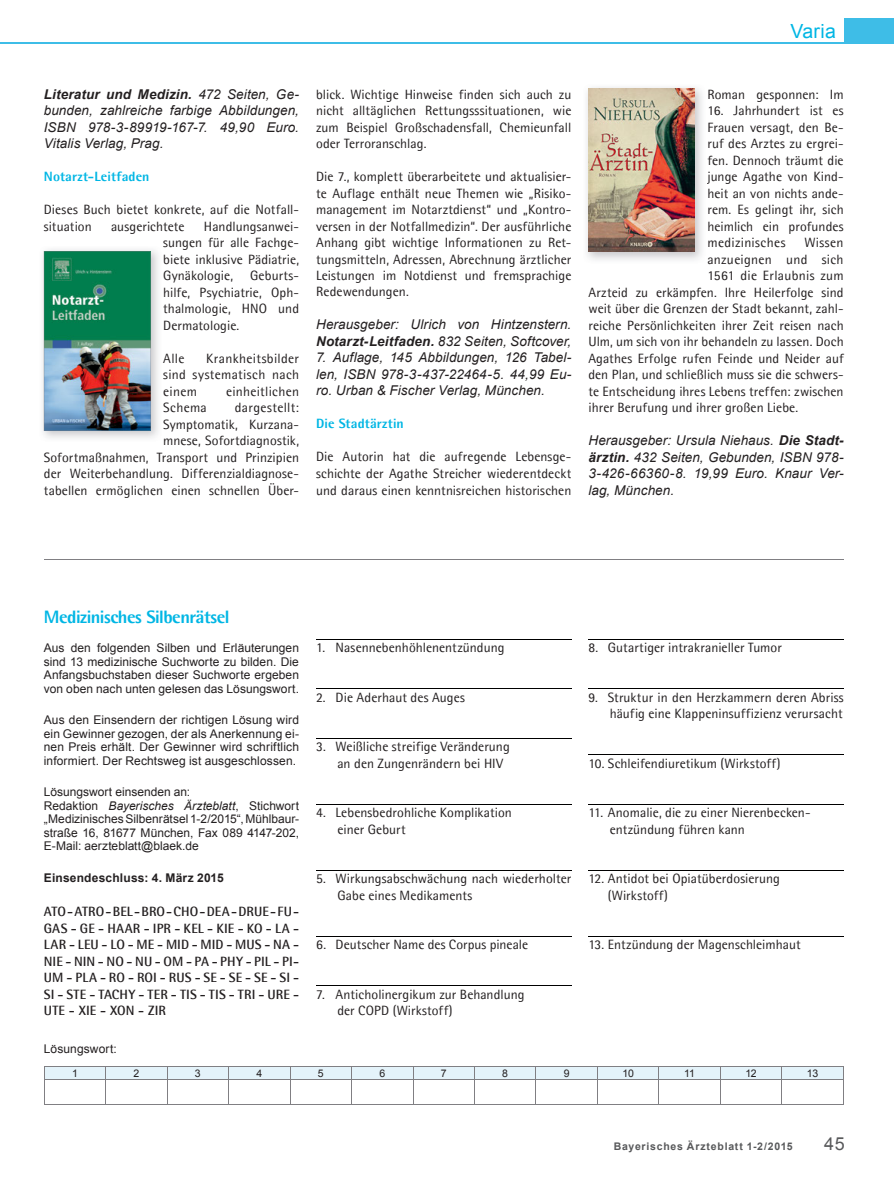
<style>
.page{position:relative;width:894px;height:1190px;background:#fff}
.page>*{position:absolute;margin:0;border:0;box-sizing:border-box;transform-origin:0 0}
.t1{font:19.5px "Arial";letter-spacing:.015em;color:#00b6e4}
.t2{font:800 18px "Agfa Rotis Semisans";letter-spacing:-.025em;color:#00b6e4}
.t3{font:18px "Arial";color:#58595b}
.t4{font:13.5px/16.5px "Agfa Rotis Semisans";letter-spacing:.005em;color:#231f20}
.t5{font:italic 13.5px/16.5px "Arial";letter-spacing:.005em;color:#231f20;text-align:justify}
.t6{font:700 13.5px/16.5px "Agfa Rotis Semisans";letter-spacing:.01em;color:#231f20;text-align:justify}
.t7{font:800 13.5px "Agfa Rotis Semisans";letter-spacing:.01em;color:#00b6e4}
.t8{font:12px/13.5px "Arial";letter-spacing:.005em;color:#231f20;text-align:justify}
.t9{font:700 12px "Arial";letter-spacing:.015em;color:#231f20}
.t10{font:700 10.5px "Arial";letter-spacing:.07em;color:#58595b}
.t11{font:10.5px "Arial";letter-spacing:-.025em;color:#231f20}
.s1{font-weight:700}
.s2{font-style:italic}
</style>
<div class="page">
<hr style="left:0;top:43px;width:893px;height:1px;background:#3ebde7">
<div style="left:843px;top:18px;width:50px;height:26px;background:#3ebde7"></div>
<svg style="left:44px;top:1066px;width:799px;height:38px"></svg>
<hr style="left:44px;top:1104px;width:799px;height:1px;background:#807f83">
<hr style="left:316px;top:639px;width:255px;height:1px;background:#000">
<hr style="left:316px;top:688px;width:255px;height:1px;background:#000">
<hr style="left:316px;top:738px;width:255px;height:1px;background:#000">
<hr style="left:316px;top:804px;width:255px;height:1px;background:#000">
<hr style="left:316px;top:870px;width:255px;height:1px;background:#000">
<hr style="left:316px;top:936px;width:255px;height:1px;background:#000">
<hr style="left:316px;top:985px;width:255px;height:1px;background:#000">
<hr style="left:588px;top:639px;width:255px;height:1px;background:#000">
<hr style="left:588px;top:688px;width:255px;height:1px;background:#000">
<hr style="left:588px;top:754px;width:255px;height:1px;background:#000">
<hr style="left:588px;top:804px;width:255px;height:1px;background:#000">
<hr style="left:588px;top:870px;width:255px;height:1px;background:#000">
<hr style="left:588px;top:936px;width:255px;height:1px;background:#000">
<hr style="left:44px;top:559px;width:799px;height:1px;background:#807f83">
<img style="left:42px;top:249px;width:116px;height:189px">
<img style="left:44px;top:251px;width:106px;height:180px">
<img style="left:586px;top:87px;width:116px;height:173px">
<img style="left:588px;top:89px;width:106px;height:163px">
<h1 class="t1" style="left:790px;top:20px;width:47px">Varia</h1>
<p class="t5" style="left:44px;top:86px;width:257px"><span class="s1">Literatur und Medizin.</span> 472 Seiten, Ge&shy;bunden, zahlreiche farbige Abbildungen, ISBN 978-3-89919-167-7. 49,90 Euro.<br>Vitalis Verlag, Prag.</p>
<p class="t7" style="left:44px;top:168px;width:107px">Notarzt-Leitfaden</p>
<p class="t4" style="left:44px;top:201px;width:257px">Dieses Buch bietet konkrete, auf die Notfall&shy;situation</p>
<p class="t4" style="left:111px;top:218px;width:75px">ausgerichtete</p>
<p class="t4" style="left:163px;top:218px;width:137px;text-align:justify;text-indent:41px">Handlungsanwei&shy;sungen für alle Fachge&shy;biete inklusive Pädiatrie, Gynäkologie,</p>
<p class="t4" style="left:163px;top:267px;width:137px;text-align:justify;text-indent:87px">Geburts&shy;hilfe, Psychiatrie, Oph&shy;thalmologie, HNO und Dermatologie.</p>
<p class="t4" style="left:163px;top:350px;width:23px">Alle</p>
<p class="t4" style="left:163px;top:350px;width:137px;text-align:justify;text-indent:43px">Krankheitsbilder sind systematisch nach einem</p>
<p class="t4" style="left:226px;top:383px;width:75px">einheitlichen</p>
<p class="t4" style="left:163px;top:399px;width:45px">Schema</p>
<p class="t4" style="left:44px;top:399px;width:257px;text-align:right">dargestellt:<br>Symptomatik, Kurzana-<br>mnese, Sofortdiagnostik,<br>Sofortmaßnahmen, Transport und Prinzipien der Weiterbehandlung. Differenzialdiagnose&shy;tabellen ermöglichen einen schnellen Über-</p>
<p class="t4" style="left:316px;top:86px;width:257px;text-align:justify">blick. Wichtige Hinweise finden sich auch zu nicht alltäglichen Rettungsssituationen, wie zum Beispiel Großschadensfall, Chemieunfall oder Terroranschlag.</p>
<p class="t4" style="left:316px;top:168px;width:257px;text-align:justify">Die 7., komplett überarbeitete und aktualisier&shy;te Auflage enthält neue Themen wie „Risiko&shy;management im Notarztdienst“ und „Kontro&shy;versen in der Notfallmedizin“. Der ausführliche Anhang gibt wichtige Informationen zu Ret&shy;tungsmitteln, Adressen, Abrechnung ärztlicher Leistungen im Notdienst und fremsprachige Redewendungen.</p>
<p class="t5" style="left:316px;top:317px;width:257px">Herausgeber: Ulrich von Hintzenstern.<br><span class="s1">Notarzt-Leitfaden.</span> 832 Seiten, Softcover,</p>
<p class="t5" style="left:316px;top:350px;width:257px">7. Auflage, 145 Abbildungen, 126 Tabel&shy;len, ISBN 978-3-437-22464-5. 44,99 Eu&shy;ro. Urban &amp; Fischer Verlag, München.</p>
<p class="t7" style="left:316px;top:415px;width:89px">Die Stadtärztin</p>
<p class="t4" style="left:316px;top:449px;width:257px;text-align:justify">Die Autorin hat die aufregende Lebensge&shy;schichte der Agathe Streicher wiederentdeckt und daraus einen kenntnisreichen historischen</p>
<p class="t4" style="left:707px;top:86px;width:138px">Roman gesponnen: Im</p>
<p class="t4" style="left:707px;top:102px;width:138px;text-align:justify">16. Jahrhundert ist es Frauen versagt, den Be&shy;ruf des Arztes zu ergrei&shy;fen. Dennoch träumt die junge Agathe von Kind&shy;heit an von nichts ande&shy;rem. Es gelingt ihr, sich heimlich ein profundes medizinisches</p>
<p class="t4" style="left:804px;top:234px;width:41px">Wissen</p>
<p class="t4" style="left:707px;top:251px;width:138px">anzueignen und sich</p>
<p class="t4" style="left:707px;top:267px;width:138px">1561 die Erlaubnis zum</p>
<p class="t4" style="left:588px;top:284px;width:257px">Arzteid zu erkämpfen. Ihre Heilerfolge sind</p>
<p class="t4" style="left:588px;top:300px;width:257px">weit über die Grenzen der Stadt bekannt, zahl-</p>
<p class="t4" style="left:588px;top:317px;width:257px">reiche Persönlichkeiten ihrer Zeit reisen nach</p>
<p class="t4" style="left:588px;top:333px;width:257px">Ulm, um sich von ihr behandeln zu lassen. Doch</p>
<p class="t4" style="left:588px;top:350px;width:257px">Agathes Erfolge rufen Feinde und Neider auf</p>
<p class="t4" style="left:588px;top:366px;width:257px">den Plan, und schließlich muss sie die schwers-</p>
<p class="t4" style="left:588px;top:383px;width:257px">te Entscheidung ihres Lebens treffen: zwischen</p>
<p class="t4" style="left:588px;top:399px;width:211px">ihrer Berufung und ihrer großen Liebe.</p>
<p class="t5" style="left:588px;top:432px;width:257px">Herausgeber: Ursula Niehaus. <span class="s1">Die Stadt&shy;ärztin.</span> 432 Seiten, Gebunden, ISBN 978- 3-426-66360-8. 19,99 Euro. Knaur Ver&shy;lag, München.</p>
<h2 class="t2" style="left:44px;top:605px;width:187px">Medizinisches Silbenrätsel</h2>
<p class="t8" style="left:44px;top:641px;width:257px">Aus den folgenden Silben und Erläuterungen sind 13 medizinische Suchworte zu bilden. Die Anfangsbuchstaben dieser Suchworte ergeben von oben nach unten gelesen das Lösungswort.</p>
<p class="t8" style="left:44px;top:713px;width:257px">Aus den Einsendern der richtigen Lösung wird ein Gewinner gezogen, der als Anerkennung ei&shy;nen Preis erhält. Der Gewinner wird schriftlich informiert. Der Rechtsweg ist ausgeschlossen.</p>
<p class="t8" style="left:44px;top:785px;width:257px;text-align:left">Lösungswort einsenden an:<br>Redaktion <span class="s2">Bayerisches Ärzteblatt</span>, Stichwort „Medizinisches Silbenrätsel 1-2/2015“, Mühlbaur&shy;straße 16, 81677 München, Fax 089 4147-202, E-Mail: aerzteblatt@blaek.de</p>
<p class="t9" style="left:44px;top:871px;width:181px">Einsendeschluss: 4. März 2015</p>
<p class="t6" style="left:44px;top:903px;width:257px">ATO - ATRO - BEL - BRO - CHO - DEA - DRUE - FU - GAS - GE - HAAR - IPR - KEL - KIE - KO - LA - LAR - LEU - LO - ME - MID - MID - MUS - NA - NIE - NIN - NO - NU - OM - PA - PHY - PIL - PI-UM - PLA - RO - ROI - RUS - SE - SE - SE - SI - SI - STE - TACHY - TER - TIS - TIS - TRI - URE - UTE - XIE - XON - ZIR</p>
<p class="t8" style="left:44px;top:1042px;width:75px">Lösungswort:</p>
<p class="t11" style="left:72px;top:1067px;width:7px">1</p>
<p class="t11" style="left:133px;top:1067px;width:7px">2</p>
<p class="t11" style="left:195px;top:1067px;width:7px">3</p>
<p class="t11" style="left:256px;top:1067px;width:7px">4</p>
<p class="t11" style="left:318px;top:1067px;width:7px">5</p>
<p class="t11" style="left:379px;top:1067px;width:7px">6</p>
<p class="t11" style="left:441px;top:1067px;width:7px">7</p>
<p class="t11" style="left:502px;top:1067px;width:7px">8</p>
<p class="t11" style="left:563px;top:1067px;width:7px">9</p>
<p class="t11" style="left:622px;top:1067px;width:13px">10</p>
<p class="t11" style="left:684px;top:1067px;width:12px">11</p>
<p class="t11" style="left:745px;top:1067px;width:13px">12</p>
<p class="t11" style="left:806px;top:1067px;width:13px">13</p>
<p class="t4" style="left:588px;top:639px;width:195px">8. Gutartiger intrakranieller Tumor</p>
<p class="t4" style="left:588px;top:689px;width:257px;text-align:right">9. Struktur in den Herzkammern deren Abriss häufig eine Klappeninsuffizienz verursacht</p>
<p class="t4" style="left:588px;top:755px;width:193px">10. Schleifendiuretikum (Wirkstoff)</p>
<p class="t4" style="left:609px;top:804px;width:202px;text-indent:-21px">11. Anomalie, die zu einer Nierenbecken&shy;entzündung führen kann</p>
<p class="t4" style="left:608px;top:870px;width:174px;text-indent:-20px">12. Antidot bei Opiatüberdosierung (Wirkstoff)</p>
<p class="t4" style="left:588px;top:936px;width:214px">13. Entzündung der Magenschleimhaut</p>
<p class="t4" style="left:316px;top:639px;width:190px">1. Nasennebenhöhlenentzündung</p>
<p class="t4" style="left:316px;top:689px;width:150px">2. Die Aderhaut des Auges</p>
<p class="t4" style="left:337px;top:738px;width:174px;text-indent:-21px">3. Weißliche streifige Veränderung an den Zungenrändern bei HIV</p>
<p class="t4" style="left:337px;top:804px;width:176px;text-indent:-21px">4. Lebensbedrohliche Komplikation einer Geburt</p>
<p class="t4" style="left:337px;top:870px;width:235px;text-indent:-21px">5. Wirkungsabschwächung nach wiederholter<br>Gabe eines Medikaments</p>
<p class="t4" style="left:316px;top:936px;width:214px">6. Deutscher Name des Corpus pineale</p>
<p class="t4" style="left:337px;top:986px;width:189px;text-indent:-21px">7. Anticholinergikum zur Behandlung der COPD (Wirkstoff)</p>
<p class="t10" style="left:613px;top:1140px;width:180px">Bayerisches Ärzteblatt 1-2/2015</p>
<h2 class="t3" style="left:824px;top:1133px;width:22px">45</h2>
</div>
